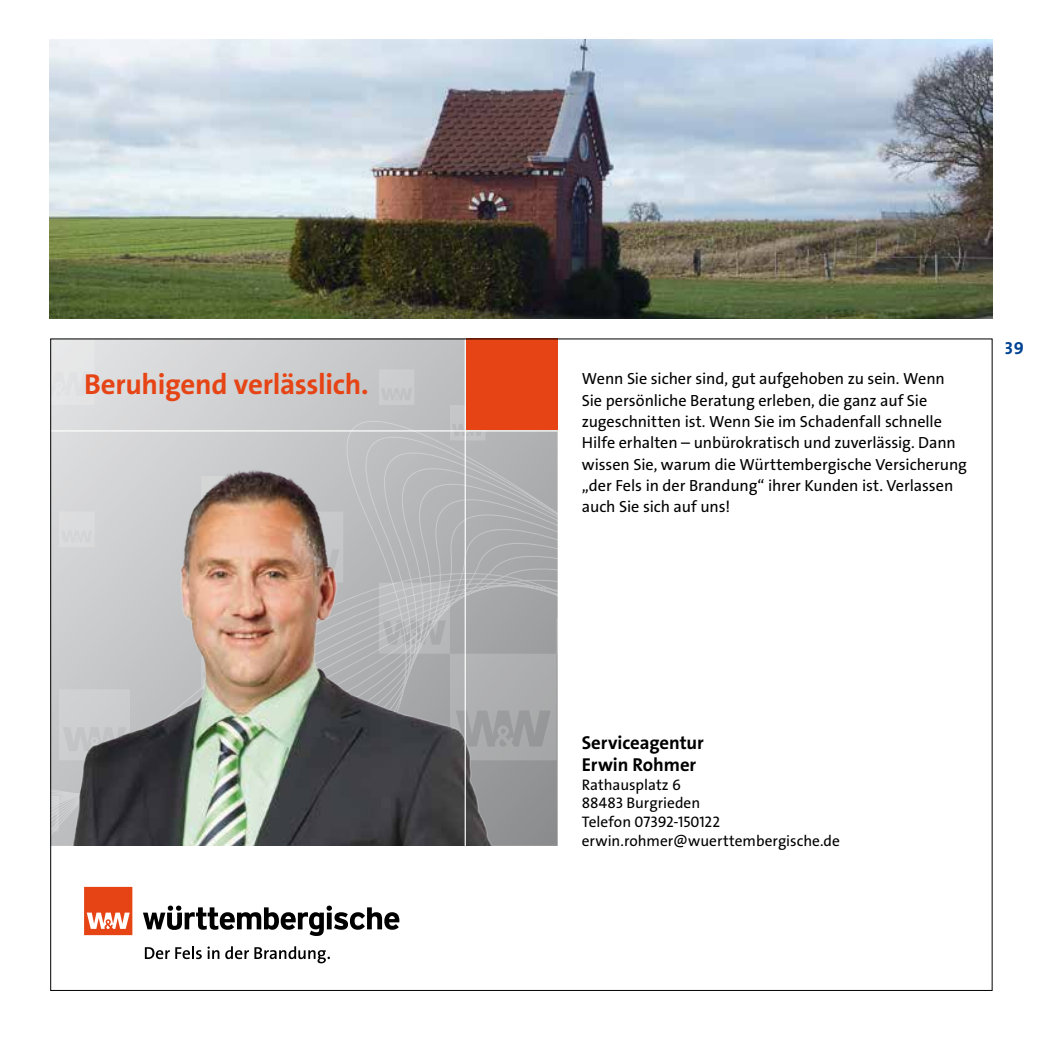
<style>
.page{position:relative;width:1042px;height:1042px;background:#fff}
.page>*{position:absolute;margin:0;border:0;box-sizing:border-box;transform-origin:0 0}
.t1{font:700 29.05px "The Sans Os F";letter-spacing:-.01em;color:#e64415}
.t2{font:700 18.72px/22.2px "The Sans Os F";letter-spacing:-.005em;color:#000}
.t3{font:17.5px "The Sans Bold Caps";color:#004494}
.t4{font:16.28px/21.3px "The Sans Os F";letter-spacing:-.005em;color:#000}
.t5{font:15.4px/18.7px "The Sans Os F";color:#000}
</style>
<div class="page">
<svg style="left:95px;top:340px;width:370px;height:55px;background:#cecfd0"></svg>
<svg style="left:379px;top:369px;width:35px;height:26px"></svg>
<img style="left:52px;top:395px;width:506px;height:451px">
<div style="left:466px;top:338px;width:92px;height:92px;background:#e64415"></div>
<hr style="left:465px;top:338px;width:1px;height:508px;background:#fff">
<hr style="left:50px;top:430px;width:508px;height:1px;background:#fff">
<svg style="left:145px;top:946px;width:74px;height:13px"></svg>
<svg style="left:225px;top:946px;width:105px;height:17px"></svg>
<svg style="left:143px;top:905px;width:256px;height:31px"></svg>
<svg style="left:84px;top:887px;width:48px;height:48px;background:#ea6741"></svg>
<svg style="left:50px;top:338px;width:45px;height:67px;background:#dcdcdd"></svg>
<svg style="left:965px;top:989px;width:9px;height:2px"></svg>
<img style="left:50px;top:40px;width:942px;height:279px">
<h1 class="t1" style="left:84px;top:365px;width:286px">Beruhigend verlässlich.</h1>
<p class="t4" style="left:582px;top:368px;width:387px">Wenn Sie sicher sind, gut aufgehoben zu sein. Wenn Sie persönliche Beratung erleben, die ganz auf Sie zugeschnitten ist. Wenn Sie im Schadenfall schnelle Hilfe erhalten – unbürokratisch und zuverlässig. Dann wissen Sie, warum die Württembergische Versicherung „der Fels in der Brandung“ ihrer Kunden ist. Verlassen auch Sie sich auf uns!</p>
<p class="t3" style="left:1005px;top:333px;width:21px">39</p>
<p class="t2" style="left:582px;top:731px;width:123px">Serviceagentur<br>Erwin Rohmer</p>
<p class="t5" style="left:582px;top:775px;width:260px">Rathausplatz 6<br>88483 Burgrieden<br>Telefon 07392-150122 erwin.rohmer@wuerttembergische.de</p>
</div>
